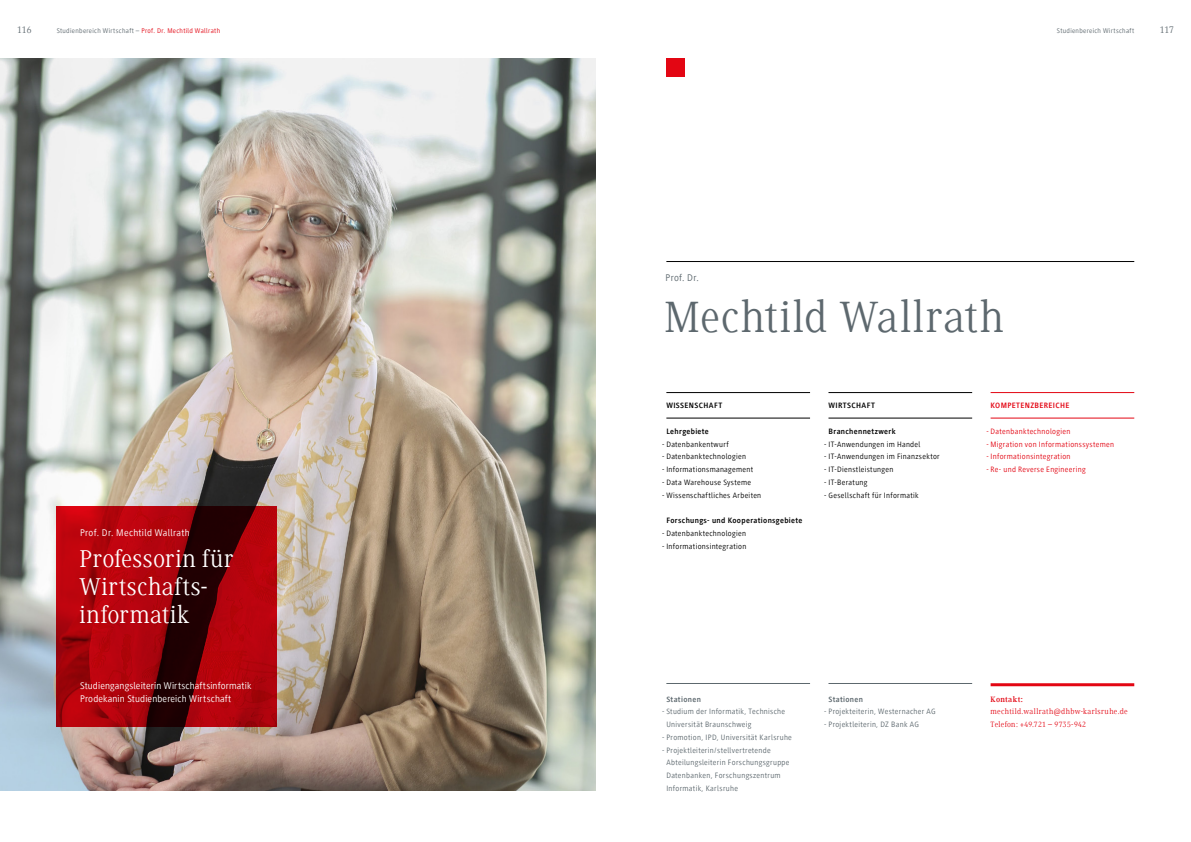
<style>
.page{position:relative;width:1191px;height:842px;background:#fff}
.page>*{position:absolute;margin:0;border:0;box-sizing:border-box;transform-origin:0 0}
.t1{font:45px "Generis Serif Com";letter-spacing:.025em;color:#5d686e}
.t2{font:25px/28px "Generis Serif Com";letter-spacing:.03em;color:#fff}
.t3{font:10px/12.8px "Generis Sans Com";letter-spacing:.015em;color:#fff}
.t4{font:10px "Generis Sans Com";letter-spacing:.03em;color:#5d686e}
.t5{font:10px "Generis Serif Com";letter-spacing:.005em;color:#5d686e}
.t6{font:8px "Generis Sans Com";letter-spacing:.04em;color:#000}
.t7{font:8px/12.8px "Generis Sans Com";letter-spacing:.04em;color:#5d686e}
.t8{font:8px "Generis Sans Com";letter-spacing:.04em;color:#e30613}
.t9{font:700 8px "Generis Sans Com";letter-spacing:.04em;color:#000}
.t10{font:8px/12.8px "Generis Serif Com";letter-spacing:.045em;color:#e30613}
.t11{font:700 8px "Generis Sans Com";letter-spacing:.04em;color:#5d686e}
.t12{font:700 8px "Generis Sans Com";letter-spacing:.045em;color:#e30613}
.t13{font:700 8px "Generis Serif Com";letter-spacing:.04em;color:#e30613}
.t14{font:7px "Generis Sans Com";letter-spacing:.045em;color:#5d686e}
.s1{color:#e30613}
</style>
<div class="page">
<hr style="left:666px;top:261px;width:468px;height:1px;background:#000">
<div style="left:666px;top:58px;width:18px;height:19px;background:#e30613"></div>
<hr style="left:828px;top:683px;width:144px;height:1px;background:#5d686e">
<hr style="left:666px;top:683px;width:144px;height:1px;background:#5d686e">
<hr style="left:666px;top:392px;width:144px;height:1px;background:#000">
<hr style="left:666px;top:418px;width:144px;height:1px;background:#000">
<hr style="left:828px;top:392px;width:144px;height:1px;background:#000">
<hr style="left:828px;top:418px;width:144px;height:1px;background:#000">
<hr style="left:990px;top:392px;width:144px;height:1px;background:#e30613">
<hr style="left:990px;top:418px;width:144px;height:1px;background:#e30613">
<hr style="left:990px;top:683px;width:144px;height:3px;background:#e30613">
<img style="left:0;top:58px;width:595px;height:733px">
<svg style="left:57px;top:507px;width:220px;height:220px;background:#95030a"></svg>
<p class="t5" style="left:17px;top:24px;width:16px">116</p>
<p class="t14" style="left:1057px;top:27px;width:79px">Studienbereich Wirtschaft</p>
<p class="t5" style="left:1159px;top:24px;width:16px">117</p>
<p class="t14" style="left:57px;top:27px;width:165px">Studienbereich Wirtschaft – <span class="s1">Prof. Dr. Mechtild Wallrath</span></p>
<p class="t3" style="left:80px;top:526px;width:111px">Prof. Dr. Mechtild Wallrath</p>
<h2 class="t2" style="left:79px;top:545px;width:155px">Professorin für<br>Wirtschafts&shy;informatik</h2>
<p class="t3" style="left:80px;top:679px;width:173px">Studiengangsleiterin Wirtschaftsinformatik<br>Prodekanin Studienbereich Wirtschaft</p>
<p class="t4" style="left:665px;top:272px;width:35px">Prof. Dr.</p>
<h1 class="t1" style="left:664px;top:292px;width:341px">Mechtild Wallrath</h1>
<p class="t9" style="left:666px;top:401px;width:57px">WISSENSCHAFT</p>
<p class="t9" style="left:666px;top:427px;width:44px">Lehrgebiete</p>
<p class="t6" style="left:662px;top:439px;width:68px">- Datenbankentwurf</p>
<p class="t6" style="left:662px;top:452px;width:85px">- Datenbanktechnologien</p>
<p class="t6" style="left:662px;top:465px;width:93px">- Informationsmanagement</p>
<p class="t6" style="left:662px;top:478px;width:90px">- Data Warehouse Systeme</p>
<p class="t6" style="left:662px;top:490px;width:101px">- Wissenschaftliches Arbeiten</p>
<p class="t9" style="left:666px;top:516px;width:137px">Forschungs- und Kooperationsgebiete</p>
<p class="t6" style="left:662px;top:529px;width:85px">- Datenbanktechnologien</p>
<p class="t6" style="left:662px;top:541px;width:86px">- Informationsintegration</p>
<p class="t9" style="left:828px;top:401px;width:48px">WIRTSCHAFT</p>
<p class="t9" style="left:828px;top:427px;width:69px">Branchennetzwerk</p>
<p class="t6" style="left:824px;top:439px;width:98px">- IT-Anwendungen im Handel</p>
<p class="t6" style="left:824px;top:452px;width:117px">- IT-Anwendungen im Finanzsektor</p>
<p class="t6" style="left:824px;top:465px;width:71px">- IT-Dienstleistungen</p>
<p class="t6" style="left:824px;top:478px;width:45px">- IT-Beratung</p>
<p class="t6" style="left:824px;top:490px;width:96px">- Gesellschaft für Informatik</p>
<p class="t12" style="left:990px;top:401px;width:80px">KOMPETENZBEREICHE</p>
<p class="t8" style="left:986px;top:427px;width:85px">- Datenbanktechnologien</p>
<p class="t8" style="left:986px;top:439px;width:129px">- Migration von Informationssystemen</p>
<p class="t8" style="left:986px;top:452px;width:86px">- Informationsintegration</p>
<p class="t8" style="left:986px;top:465px;width:101px">- Re- und Reverse Engineering</p>
<p class="t11" style="left:666px;top:695px;width:36px">Stationen</p>
<p class="t7" style="left:666px;top:705px;width:120px;text-indent:-4px">- Studium der Informatik, Technische<br>Universität Braunschweig</p>
<p class="t7" style="left:662px;top:731px;width:131px">- Promotion, IPD, Universität Karlsruhe</p>
<p class="t7" style="left:666px;top:744px;width:125px;text-indent:-4px">- Projektleiterin/stellvertretende Abteilungsleiterin Forschungsgruppe Datenbanken, Forschungszentrum Informatik, Karlsruhe</p>
<p class="t11" style="left:828px;top:695px;width:36px">Stationen</p>
<p class="t7" style="left:824px;top:705px;width:113px">- Projekteiterin, Westernacher AG</p>
<p class="t7" style="left:824px;top:718px;width:96px">- Projektleiterin, DZ Bank AG</p>
<p class="t13" style="left:990px;top:694px;width:34px">Kontakt:</p>
<p class="t10" style="left:990px;top:705px;width:139px">mechtild.wallrath@dhbw-karlsruhe.de<br>Telefon: +49.721 – 9735-942</p>
</div>
